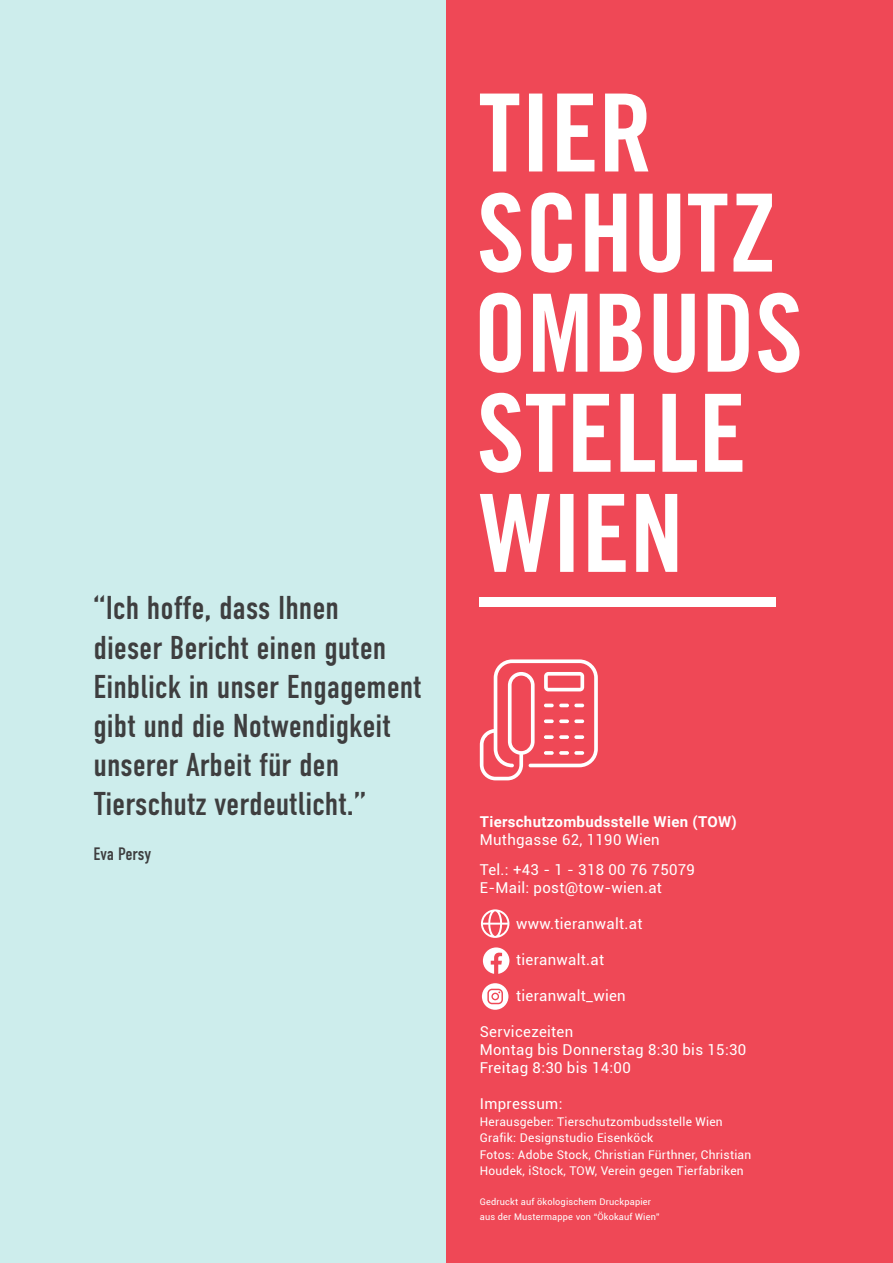
<style>
.page{position:relative;width:893px;height:1263px;background:#cdedec}
.page>*{position:absolute;margin:0;border:0;box-sizing:border-box;transform-origin:0 0}
.t1{font:33px/39px "DIN Condensed";color:#3e3e3f}
.t2{font:18px "DIN Condensed";color:#3e3e3f}
.t3{font:15px "Roboto";letter-spacing:.02em;color:#fff}
.t4{font:700 15px "Roboto";letter-spacing:.02em;color:#fff}
.t5{font:12px/16.5px "Roboto";letter-spacing:.02em;color:#fff}
.t6{font:9.15px "Roboto";letter-spacing:.02em;color:#fff}
</style>
<div class="page">
<div style="left:446px;top:0;width:447px;height:1263px;background:#ef4856"></div>
<svg style="left:480px;top:494px;width:197px;height:78px"></svg>
<svg style="left:480px;top:393px;width:262px;height:80px"></svg>
<svg style="left:480px;top:293px;width:319px;height:80px"></svg>
<svg style="left:480px;top:193px;width:292px;height:80px"></svg>
<svg style="left:480px;top:94px;width:168px;height:77px"></svg>
<div style="left:480px;top:597px;width:296px;height:9px;background:#fff"></div>
<svg style="left:480px;top:659px;width:118px;height:121px"></svg>
<svg style="left:574px;top:719px;width:10px;height:4px"></svg>
<svg style="left:574px;top:735px;width:10px;height:4px"></svg>
<svg style="left:574px;top:751px;width:10px;height:4px"></svg>
<svg style="left:481px;top:909px;width:28px;height:29px"></svg>
<svg style="left:483px;top:947px;width:26px;height:27px"></svg>
<svg style="left:482px;top:983px;width:26px;height:27px"></svg>
<p class="t1" style="left:94px;top:589px;width:247px">“Ich hoffe, dass Ihnen</p>
<p class="t1" style="left:94px;top:628px;width:294px">dieser Bericht einen guten</p>
<p class="t1" style="left:94px;top:667px;width:330px">Einblick in unser Engagement gibt und die Notwendigkeit unserer Arbeit für den</p>
<p class="t1" style="left:94px;top:784px;width:274px">Tierschutz verdeutlicht.”</p>
<p class="t2" style="left:94px;top:843px;width:59px">Eva Persy</p>
<p class="t4" style="left:480px;top:811px;width:259px">Tierschutzombudsstelle Wien (TOW)</p>
<p class="t3" style="left:480px;top:829px;width:181px">Muthgasse 62, 1190 Wien</p>
<p class="t3" style="left:480px;top:859px;width:217px">Tel.: +43 - 1 - 318 00 76 75079</p>
<p class="t3" style="left:480px;top:877px;width:184px">E-Mail: post@tow-wien.at</p>
<p class="t3" style="left:516px;top:913px;width:128px">www.tieranwalt.at</p>
<p class="t3" style="left:516px;top:949px;width:90px">tieranwalt.at</p>
<p class="t3" style="left:516px;top:985px;width:111px">tieranwalt_wien</p>
<p class="t3" style="left:480px;top:1021px;width:95px">Servicezeiten</p>
<p class="t3" style="left:480px;top:1039px;width:268px">Montag bis Donnerstag 8:30 bis 15:30</p>
<p class="t3" style="left:480px;top:1057px;width:152px">Freitag 8:30 bis 14:00</p>
<p class="t3" style="left:480px;top:1093px;width:84px">Impressum:</p>
<p class="t5" style="left:480px;top:1113px;width:244px">Herausgeber: Tierschutzombudsstelle Wien</p>
<p class="t5" style="left:480px;top:1129px;width:175px">Grafik: Designstudio Eisenköck</p>
<p class="t5" style="left:480px;top:1146px;width:273px">Fotos: Adobe Stock, Christian Fürthner, Christian<br>Houdek, iStock, TOW, Verein gegen Tierfabriken</p>
<p class="t6" style="left:480px;top:1195px;width:173px">Gedruckt auf ökologischem Druckpapier</p>
<p class="t6" style="left:480px;top:1210px;width:181px">aus der Mustermappe von “Ökokauf Wien”</p>
</div>
